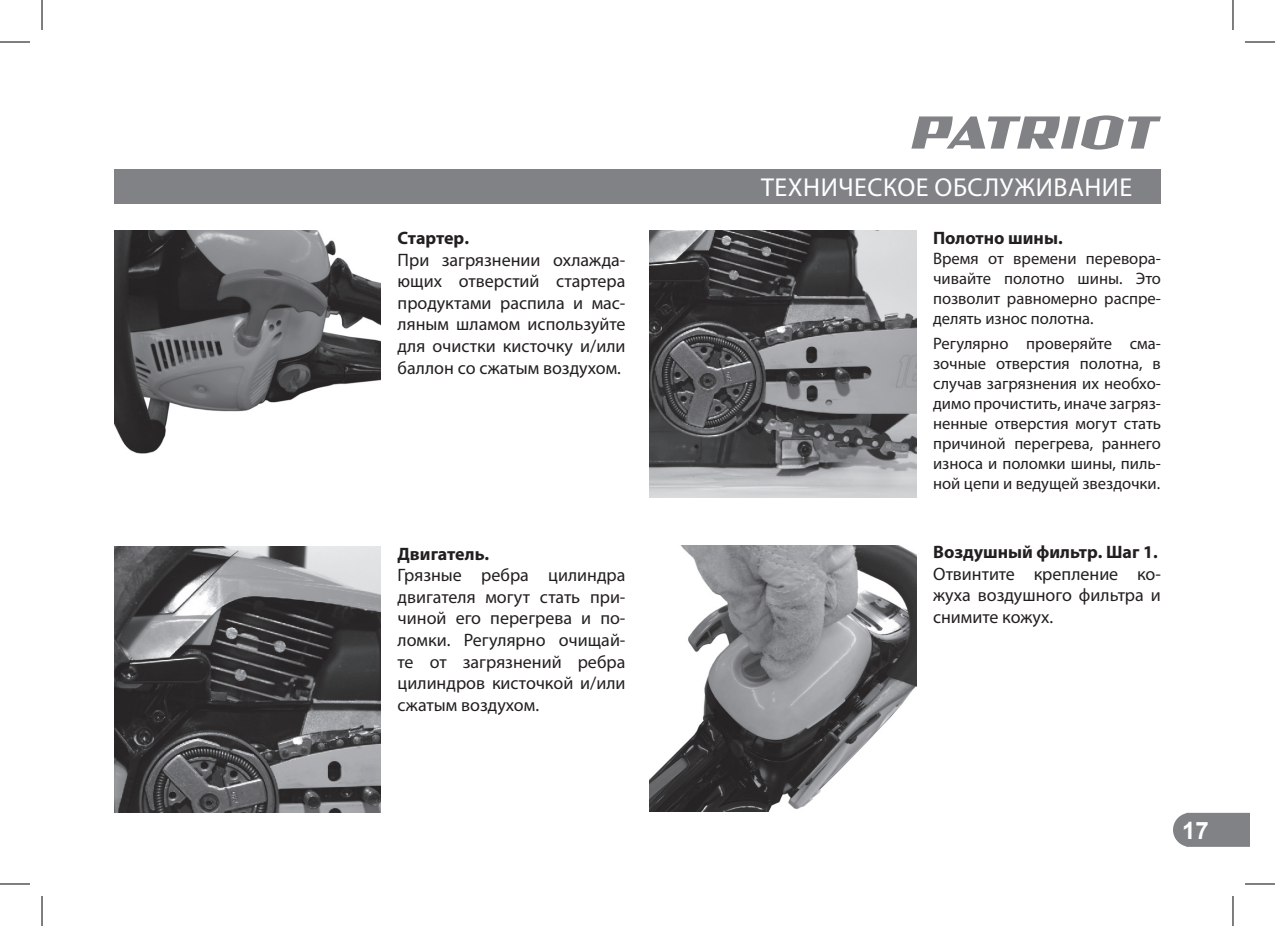
<style>
.page{position:relative;width:1275px;height:926px;background:#fff}
.page>*{position:absolute;margin:0;border:0;box-sizing:border-box;transform-origin:0 0}
.t1{font:26px "Myriad Pro";letter-spacing:.02em;color:#fff}
.t2{font:700 24px "Arial";color:#fff}
.t3{font:18px/21.6px "Myriad Pro";color:#231f20;text-align:justify}
.t4{font:700 18px "Myriad Pro";color:#231f20}
.t5{font:16.6px/20px "Myriad Pro";color:#231f20;text-align:justify}
</style>
<div class="page">
<svg style="left:1173px;top:813px;width:77px;height:34px;background:#86888b"></svg>
<svg style="left:911px;top:115px;width:250px;height:35px"></svg>
<div style="left:114px;top:169px;width:1047px;height:34px;background:#808285"></div>
<img style="left:114px;top:546px;width:266px;height:267px">
<img style="left:649px;top:231px;width:267px;height:266px">
<img style="left:114px;top:231px;width:266px;height:223px">
<img style="left:649px;top:545px;width:267px;height:267px">
<hr style="left:0;top:42px;width:30px;height:1px;background:#000">
<hr style="left:1245px;top:42px;width:30px;height:1px;background:#000">
<hr style="left:0;top:884px;width:30px;height:1px;background:#000">
<hr style="left:1245px;top:884px;width:30px;height:1px;background:#000">
<hr style="left:42px;top:0;width:1px;height:30px;background:#000">
<hr style="left:42px;top:896px;width:1px;height:30px;background:#000">
<hr style="left:1232px;top:0;width:1px;height:30px;background:#000">
<hr style="left:1232px;top:896px;width:1px;height:30px;background:#000">
<p class="t4" style="left:397px;top:228px;width:73px">Стартер.</p>
<p class="t3" style="left:397px;top:248px;width:229px">При загрязнении охлажда&shy;ющих отверстий стартера продуктами распила и мас&shy;ляным шламом используйте для очистки кисточку и/или баллон со сжатым воздухом.</p>
<p class="t4" style="left:397px;top:543px;width:93px">Двигатель.</p>
<p class="t3" style="left:397px;top:564px;width:229px">Грязные ребра цилиндра двигателя могут стать при&shy;чиной его перегрева и по&shy;ломки. Регулярно очищай&shy;те от загрязнений ребра цилиндров кисточкой и/или сжатым воздухом.</p>
<h1 class="t1" style="left:761px;top:171px;width:373px">ТЕХНИЧЕСКОЕ ОБСЛУЖИВАНИЕ</h1>
<p class="t4" style="left:933px;top:228px;width:131px">Полотно шины.</p>
<p class="t5" style="left:933px;top:248px;width:229px">Время от времени перевора&shy;чивайте полотно шины. Это позволит равномерно распре&shy;делять износ полотна.</p>
<p class="t5" style="left:933px;top:333px;width:229px">Регулярно проверяйте сма&shy;зочные отверстия полотна, в случав загрязнения их необхо&shy;димо прочистить, иначе загряз&shy;ненные отверстия могут стать причиной перегрева, раннего износа и поломки шины, пиль&shy;ной цепи и ведущей звездочки.</p>
<p class="t4" style="left:933px;top:542px;width:226px">Воздушный фильтр. Шаг 1.</p>
<p class="t3" style="left:933px;top:562px;width:229px">Отвинтите крепление ко&shy;жуха воздушного фильтра и снимите кожух.</p>
<h2 class="t2" style="left:1182px;top:814px;width:28px">17</h2>
</div>
